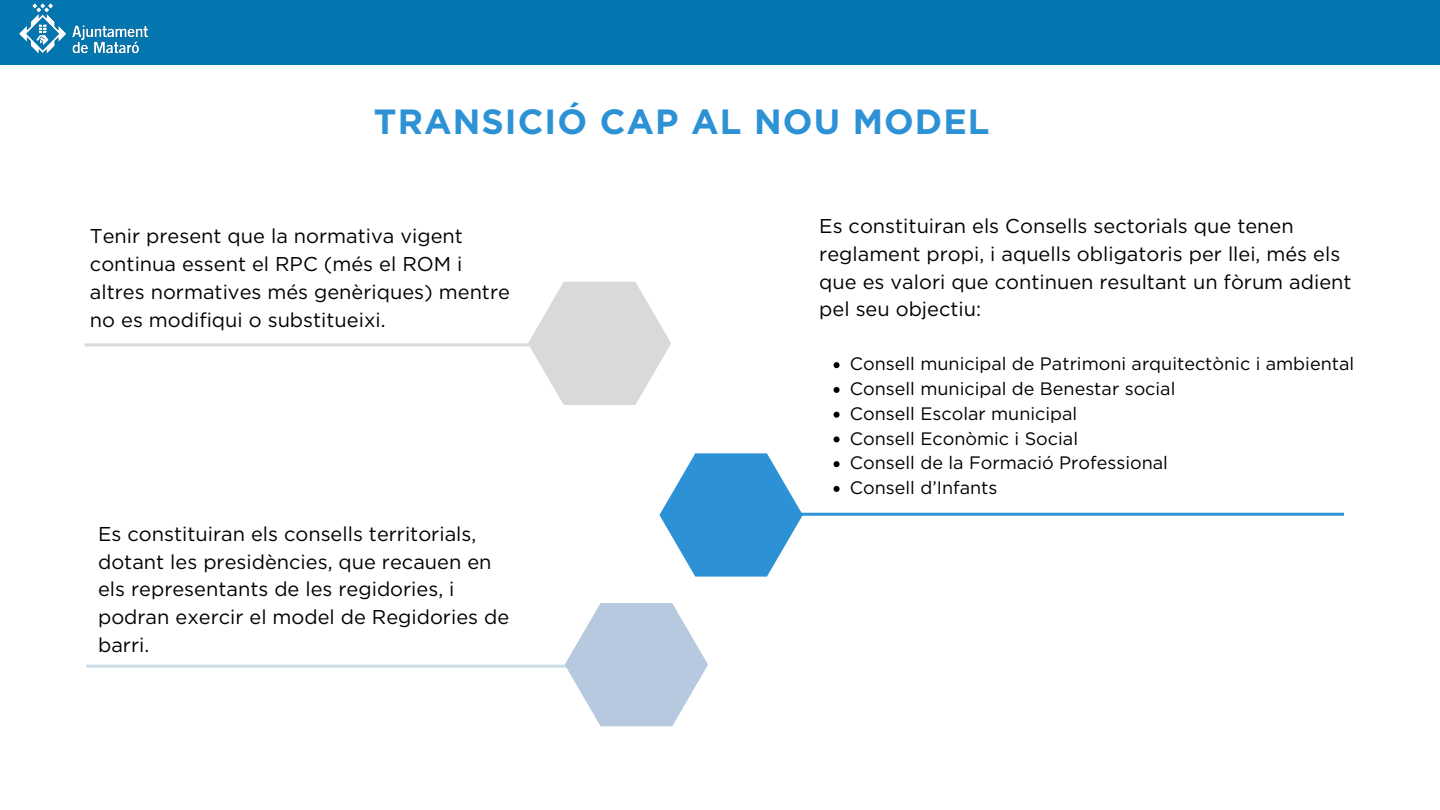
<style>
.page{position:relative;width:1440px;height:810px;background:#fff}
.page>*{position:absolute;margin:0;border:0;box-sizing:border-box;transform-origin:0 0}
.t1{font:700 35px "Gotham";letter-spacing:.03em;color:#2c92d5}
.t2{font:20px/27.8px "Gotham";color:#000}
.t3{font:18px "Gotham";color:#000}
</style>
<div class="page">
<div style="left:0;top:0;width:1440px;height:65px;background:#0476af"></div>
<img style="left:20px;top:3px;width:128px;height:51px">
<svg style="left:834px;top:362px;width:6px;height:6px"></svg>
<svg style="left:834px;top:387px;width:6px;height:6px"></svg>
<svg style="left:834px;top:412px;width:6px;height:6px"></svg>
<svg style="left:834px;top:436px;width:6px;height:6px"></svg>
<svg style="left:834px;top:461px;width:6px;height:6px"></svg>
<svg style="left:834px;top:486px;width:6px;height:6px"></svg>
<hr style="left:85px;top:343px;width:518px;height:3px;background:#d9d9d9">
<svg style="left:528px;top:282px;width:143px;height:123px"></svg>
<svg style="left:659px;top:453px;width:144px;height:124px"></svg>
<hr style="left:86px;top:665px;width:553px;height:3px;background:#ccdde8">
<svg style="left:565px;top:603px;width:143px;height:123px"></svg>
<hr style="left:792px;top:513px;width:552px;height:3px;background:#2c92d5">
<h1 class="t1" style="left:374px;top:100px;width:617px">TRANSICIÓ CAP AL NOU MODEL</h1>
<p class="t2" style="left:90px;top:222px;width:374px">Tenir present que la normativa vigent continua essent el RPC (més el ROM i</p>
<p class="t2" style="left:90px;top:278px;width:422px">altres normatives més genèriques) mentre no es modifiqui o substitueixi.</p>
<p class="t2" style="left:98px;top:520px;width:413px">Es constituiran els consells territorials, dotant les presidències, que recauen en els representants de les regidories, i podran exercir el model de Regidories de barri.</p>
<p class="t2" style="left:819px;top:212px;width:534px">Es constituiran els Consells sectorials que tenen reglament propi, i aquells obligatoris per llei, més els que es valori que continuen resultant un fòrum adient pel seu objectiu:</p>
<p class="t3" style="left:850px;top:353px;width:506px">Consell municipal de Patrimoni arquitectònic i ambiental</p>
<p class="t3" style="left:850px;top:378px;width:327px">Consell municipal de Benestar social</p>
<p class="t3" style="left:850px;top:403px;width:229px">Consell Escolar municipal</p>
<p class="t3" style="left:850px;top:427px;width:230px">Consell Econòmic i Social</p>
<p class="t3" style="left:850px;top:452px;width:320px">Consell de la Formació Professional</p>
<p class="t3" style="left:850px;top:477px;width:149px">Consell d’Infants</p>
</div>
